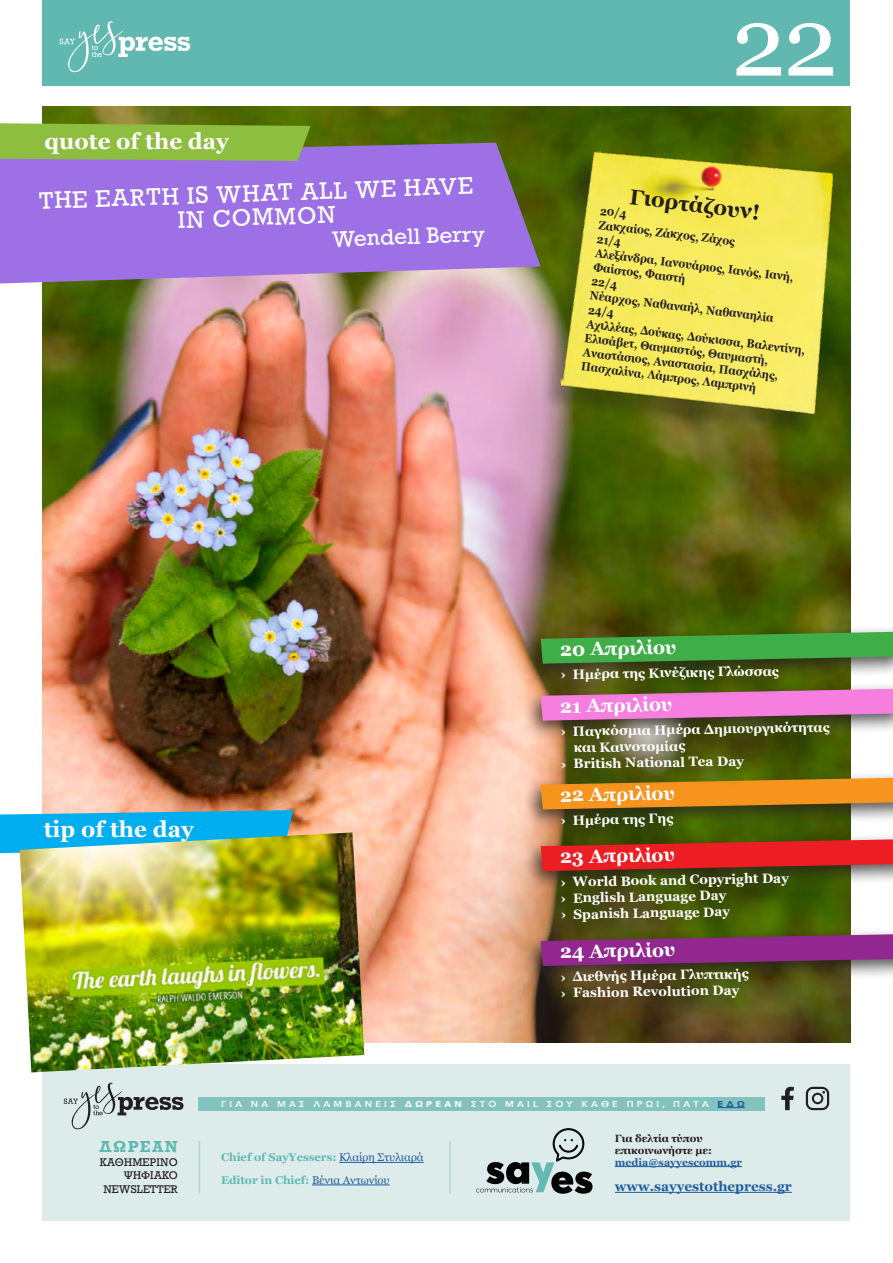
<style>
.page{position:relative;width:893px;height:1263px;background:#fff}
.page>*{position:absolute;margin:0;border:0;box-sizing:border-box;transform-origin:0 0}
.t1{font:97.5px "Georgia";color:#fff}
.t2{font:22.5px/24px "Rockwell";color:#fff;text-align:center}
.t3{font:700 22.5px "Georgia";color:#fff}
.t4{font:700 21.6px "Georgia";color:#231f20}
.t5{font:21px "Rockwell";color:#fff}
.t6{font:700 19.05px "Georgia";color:#fff}
.t7{font:700 15px "Rockwell";letter-spacing:.095em;color:#61b8b0}
.t8{font:700 13.5px/16.2px "Georgia";color:#fff}
.t9{font:700 13.5px "Georgia";color:#215e9e}
.t10{font:700 12px/14.2px "Georgia";color:#231f20;scale:.9 1}
.t11{font:700 11.25px/22.5px "Georgia";letter-spacing:-.005em;color:#61b8b0}
.t12{font:700 10.5px/12px "Georgia";color:#231f20}
.t13{font:10.5px/13.5px "Rockwell";color:#231f20;text-align:right}
.t14{font:700 10.5px "Georgia";color:#215e9e}
.t15{font:600 8.55px "Avenir Next";letter-spacing:.34em;color:#fff;scale:1.11 1}
.s1{font-weight:700}
.s2{font-weight:700;color:#215e9e}
.s3{font-weight:400;color:#215e9e}
</style>
<div class="page">
<div style="left:43px;top:0;width:807px;height:85px;background:#61b8b0"></div>
<svg style="left:60px;top:21px;width:130px;height:51px"></svg>
<img style="left:43px;top:106px;width:807px;height:937px">
<svg style="left:0;top:143px;width:541px;height:140px;background:#9c73d8"></svg>
<svg style="left:0;top:123px;width:310px;height:38px;background:#8cb743"></svg>
<svg style="left:0;top:810px;width:293px;height:43px;background:#1ab0e8"></svg>
<div style="left:523px;top:770px;width:370px;height:77px;background:#231f20;opacity:.75"></div>
<svg style="left:541px;top:789px;width:352px;height:20px;background:#db8820"></svg>
<div style="left:523px;top:832px;width:370px;height:109px;background:#231f20;opacity:.75"></div>
<svg style="left:541px;top:839px;width:352px;height:32px;background:#c72822"></svg>
<div style="left:523px;top:681px;width:370px;height:108px;background:#231f20;opacity:.75"></div>
<svg style="left:541px;top:701px;width:352px;height:20px;background:#d575bd"></svg>
<div style="left:523px;top:624px;width:370px;height:77px;background:#231f20;opacity:.75"></div>
<svg style="left:541px;top:632px;width:352px;height:32px;background:#41983f"></svg>
<div style="left:523px;top:927px;width:370px;height:91px;background:#231f20;opacity:.75"></div>
<svg style="left:541px;top:934px;width:352px;height:32px;background:#822f75"></svg>
<div style="left:538px;top:157px;width:292px;height:282px;background:#231f20;opacity:.25"></div>
<img style="left:541px;top:131px;width:310px;height:304px">
<div style="left:43px;top:1064px;width:807px;height:156px;background:#ddecea"></div>
<svg style="left:64px;top:1083px;width:120px;height:46px"></svg>
<svg style="left:781px;top:1087px;width:13px;height:23px"></svg>
<svg style="left:806px;top:1087px;width:23px;height:23px"></svg>
<hr style="left:339px;top:1162px;width:85px;height:1px;background:#215e9e">
<hr style="left:312px;top:1184px;width:78px;height:1px;background:#215e9e">
<svg style="left:476px;top:1128px;width:116px;height:66px"></svg>
<hr style="left:615px;top:1166px;width:127px;height:1px;background:#215e9e">
<hr style="left:615px;top:1192px;width:177px;height:1px;background:#215e9e">
<hr style="left:199px;top:1141px;width:1px;height:52px;background:#b0d6d2">
<hr style="left:449px;top:1141px;width:2px;height:52px;background:#b0d6d2">
<div style="left:198px;top:1097px;width:567px;height:13px;background:#82c3bd"></div>
<svg style="left:717px;top:1107px;width:28px;height:1px"></svg>
<img style="left:20px;top:832px;width:344px;height:240px">
<h2 class="t3" style="left:45px;top:124px;width:186px">quote of the day</h2>
<h2 class="t2" style="left:38px;top:189px;width:436px;rotate:-2deg">THE EARTH IS WHAT ALL WE HAVE<br>IN COMMON</h2>
<h3 class="t5" style="left:331px;top:226px;width:155px;rotate:-2deg">Wendell Berry</h3>
<h1 class="t1" style="left:731px;top:-29px;width:108px">22</h1>
<h3 class="t4" style="left:632px;top:180px;width:133px;rotate:7deg">Γιορτάζουν!</h3>
<p class="t10" style="left:601px;top:203px;width:246px;rotate:7deg">20/4<br>Ζακχαίος, Ζάκχος, Ζάχος<br>21/4<br>Αλεξάνδρα, Ιανουάριος, Ιανός, Ιανή,<br>Φαίστος, Φαιστή<br>22/4<br>Νέαρχος, Ναθαναήλ, Ναθαναηλία<br>24/4<br>Αχιλλέας, Δούκας, Δούκισσα, Βαλεντίνη,<br>Ελισάβετ, Θαυμαστός, Θαυμαστή,<br>Αναστάσιος, Αναστασία, Πασχάλης,<br>Πασχαλίνα, Λάμπρος, Λαμπρινή</p>
<h2 class="t3" style="left:44px;top:812px;width:152px">tip of the day</h2>
<h3 class="t6" style="left:560px;top:635px;width:118px;rotate:-1deg">20 Απριλίου</h3>
<p class="t8" style="left:560px;top:666px;width:220px;rotate:-1deg">› Ημέρα της Κινέζικης Γλώσσας</p>
<h3 class="t6" style="left:560px;top:692px;width:114px;rotate:-1deg">21 Απριλίου</h3>
<p class="t8" style="left:560px;top:723px;width:271px;rotate:-1deg">› Παγκόσμια Ημέρα Δημιουργικότητας</p>
<p class="t8" style="left:573px;top:739px;width:113px;rotate:-1deg">και Καινοτομίας</p>
<p class="t8" style="left:561px;top:755px;width:184px;rotate:-1deg">› British National Tea Day</p>
<h3 class="t6" style="left:560px;top:781px;width:116px;rotate:-1deg">22 Απριλίου</h3>
<p class="t8" style="left:560px;top:811px;width:114px;rotate:-1deg">› Ημέρα της Γης</p>
<h3 class="t6" style="left:560px;top:842px;width:116px;rotate:-1deg">23 Απριλίου</h3>
<p class="t8" style="left:560px;top:873px;width:230px;rotate:-1deg">› World Book and Copyright Day › English Language Day<br>› Spanish Language Day</p>
<h3 class="t6" style="left:560px;top:937px;width:117px;rotate:-1deg">24 Απριλίου</h3>
<p class="t8" style="left:560px;top:968px;width:189px;rotate:-1deg">› Διεθνής Ημέρα Γλυπτικής › Fashion Revolution Day</p>
<p class="t7" style="left:99px;top:1137px;width:80px">ΔΩΡΕΑΝ</p>
<p class="t13" style="left:100px;top:1155px;width:79px">ΚΑΘΗΜΕΡΙΝΟ<br>ΨΗΦΙΑΚΟ<br>NEWSLETTER</p>
<p class="t15" style="left:221px;top:1097px;width:473px">ΓΙΑ ΝΑ ΜΑΣ ΛΑΜΒΑΝΕΙΣ <span class="s1">ΔΩΡΕΑΝ</span> ΣΤΟ MAIL ΣΟΥ ΚΑΘΕ ΠΡΩΙ, ΠΑΤΑ <span class="s2">ΕΔΩ</span></p>
<p class="t11" style="left:221px;top:1146px;width:204px">Chief of SayΥessers: <span class="s3">Κλαίρη Στυλιαρά<br></span>Editor in Chief: <span class="s3">Βένια Αντωνίου</span></p>
<p class="t12" style="left:615px;top:1131px;width:99px">Για δελτία τύπου επικοινωνήστε με:</p>
<p class="t14" style="left:615px;top:1154px;width:129px">media@sayyescomm.gr</p>
<p class="t9" style="left:615px;top:1176px;width:179px">www.sayyestothepress.gr</p>
</div>
